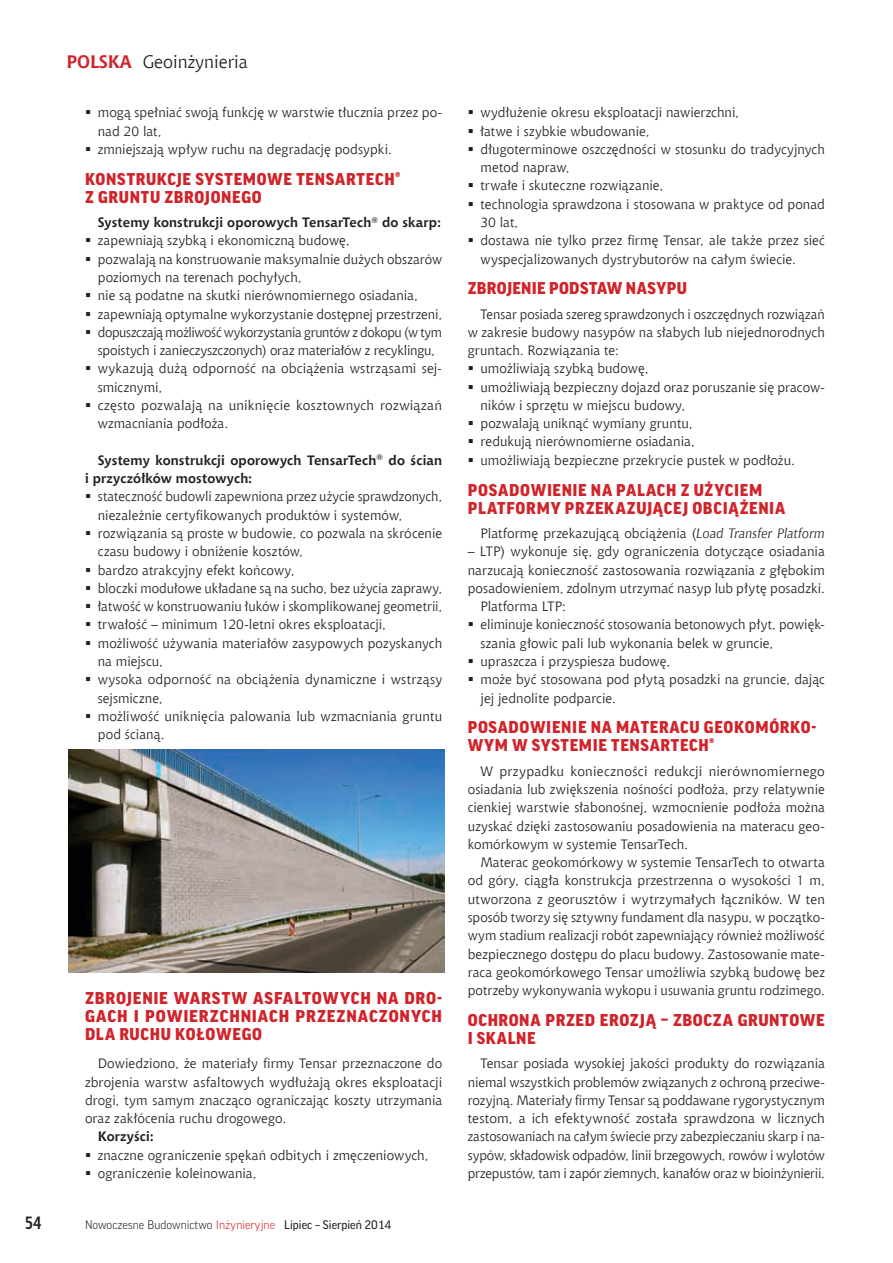
<style>
.page{position:relative;width:893px;height:1263px;background:#fff}
.page>*{position:absolute;margin:0;border:0;box-sizing:border-box;transform-origin:0 0}
.t1{font:18px "Chianti EU";color:#231f20}
.t2{font:700 18px "Aerton Cnd EFN";color:#231f20}
.t3{font:900 16.5px/18px "Good Pro";letter-spacing:.04em;color:#d1232a}
.t4{font:900 16.5px "Good Pro";letter-spacing:.02em;color:#d1232a}
.t5{font:13.5px/18.3px "Chianti EU";letter-spacing:.005em;color:#231f20}
.t6{font:700 13.5px/18.3px "Chianti EU";letter-spacing:.01em;color:#231f20}
.t7{font:300 12px "Good Pro";color:#231f20}
.s1{font-weight:700;color:#d1232a}
.s2{font-weight:700}
.s3{color:#d1232a}
.s4{font-weight:400}
.s5{font-style:italic}
</style>
<div class="page">
<img style="left:68px;top:749px;width:377px;height:223px">
<h1 class="t1" style="left:66px;top:51px;width:183px"><span class="s1">POLSKA</span> Geoinżynieria</h1>
<p class="t5" style="left:98px;top:103px;width:346px">mogą spełniać swoją funkcję w warstwie tłucznia przez po&shy;nad 20 lat,<br>zmniejszają wpływ ruchu na degradację podsypki.</p>
<p class="t3" style="left:85px;top:170px;width:317px">KONSTRUKCJE SYSTEMOWE TENSARTECH®<br>Z GRUNTU ZBROJONEGO</p>
<p class="t5" style="left:98px;top:213px;width:346px"><span class="s2">Systemy konstrukcji oporowych TensarTech</span><sup>®</sup> <span class="s2">do skarp: </span>zapewniają szybką i ekonomiczną budowę,<br>pozwalają na konstruowanie maksymalnie dużych obszarów poziomych na terenach pochyłych,<br>nie są podatne na skutki nierównomiernego osiadania, zapewniają optymalne wykorzystanie dostępnej przestrzeni, dopuszczają możliwość wykorzystania gruntów z dokopu (w tym spoistych i zanieczyszczonych) oraz materiałów z recyklingu, wykazują dużą odporność na obciążenia wstrząsami sej&shy;smicznymi,<br>często pozwalają na uniknięcie kosztownych rozwiązań wzmacniania podłoża.</p>
<p class="t6" style="left:85px;top:451px;width:359px;text-indent:13px">Systemy konstrukcji oporowych TensarTech<sup>®</sup> do ścian i przyczółków mostowych:</p>
<p class="t5" style="left:98px;top:487px;width:346px">stateczność budowli zapewniona przez użycie sprawdzonych, niezależnie certyfikowanych produktów i systemów, rozwiązania są proste w budowie, co pozwala na skrócenie czasu budowy i obniżenie kosztów,<br>bardzo atrakcyjny efekt końcowy,<br>bloczki modułowe układane są na sucho, bez użycia zaprawy, łatwość w konstruowaniu łuków i skomplikowanej geometrii, trwałość – minimum 120-letni okres eksploatacji, możliwość używania materiałów zasypowych pozyskanych na miejscu,<br>wysoka odporność na obciążenia dynamiczne i wstrząsy sejsmiczne,<br>możliwość uniknięcia palowania lub wzmacniania gruntu pod ścianą.</p>
<p class="t3" style="left:85px;top:989px;width:359px;text-align:justify">ZBROJENIE WARSTW ASFALTOWYCH NA DRO-GACH I POWIERZCHNIACH PRZEZNACZONYCH DLA RUCHU KOŁOWEGO</p>
<p class="t5" style="left:85px;top:1054px;width:359px;text-align:justify;text-indent:13px">Dowiedziono, że materiały firmy Tensar przeznaczone do zbrojenia warstw asfaltowych wydłużają okres eksploatacji drogi, tym samym znacząco ograniczając koszty utrzymania oraz zakłócenia ruchu drogowego.</p>
<p class="t6" style="left:98px;top:1128px;width:58px">Korzyści:</p>
<p class="t5" style="left:98px;top:1146px;width:332px">znaczne ograniczenie spękań odbitych i zmęczeniowych, ograniczenie koleinowania,</p>
<h1 class="t2" style="left:25px;top:1212px;width:18px">54</h1>
<p class="t7" style="left:85px;top:1218px;width:308px">Nowoczesne Budownictwo <span class="s3">Inżynieryjne</span> <span class="s4">Lipiec – Sierpień 2014</span></p>
<p class="t5" style="left:480px;top:103px;width:346px">wydłużenie okresu eksploatacji nawierzchni,<br>łatwe i szybkie wbudowanie,<br>długoterminowe oszczędności w stosunku do tradycyjnych metod napraw,<br>trwałe i skuteczne rozwiązanie,<br>technologia sprawdzona i stosowana w praktyce od ponad 30 lat,<br>dostawa nie tylko przez firmę Tensar, ale także przez sieć wyspecjalizowanych dystrybutorów na całym świecie.</p>
<p class="t4" style="left:468px;top:279px;width:221px">ZBROJENIE PODSTAW NASYPU</p>
<p class="t5" style="left:480px;top:304px;width:346px">Tensar posiada szereg sprawdzonych i oszczędnych rozwiązań</p>
<p class="t5" style="left:468px;top:323px;width:359px">w zakresie budowy nasypów na słabych lub niejednorodnych</p>
<p class="t5" style="left:468px;top:341px;width:153px">gruntach. Rozwiązania te:</p>
<p class="t5" style="left:480px;top:359px;width:170px">umożliwiają szybką budowę,</p>
<p class="t5" style="left:480px;top:378px;width:346px">umożliwiają bezpieczny dojazd oraz poruszanie się pracow-</p>
<p class="t5" style="left:480px;top:396px;width:206px">ników i sprzętu w miejscu budowy,</p>
<p class="t5" style="left:480px;top:414px;width:214px">pozwalają uniknąć wymiany gruntu,</p>
<p class="t5" style="left:480px;top:432px;width:216px">redukują nierównomierne osiadania,</p>
<p class="t5" style="left:480px;top:451px;width:316px">umożliwiają bezpieczne przekrycie pustek w podłożu.</p>
<p class="t3" style="left:468px;top:481px;width:319px">POSADOWIENIE NA PALACH Z UŻYCIEM<br>PLATFORMY PRZEKAZUJĄCEJ OBCIĄŻENIA</p>
<p class="t5" style="left:480px;top:524px;width:346px">Platformę przekazującą obciążenia (<span class="s5">Load Transfer Platform</span></p>
<p class="t5" style="left:468px;top:542px;width:359px">– LTP) wykonuje się, gdy ograniczenia dotyczące osiadania</p>
<p class="t5" style="left:468px;top:560px;width:359px">narzucają konieczność zastosowania rozwiązania z głębokim</p>
<p class="t5" style="left:468px;top:579px;width:359px">posadowieniem, zdolnym utrzymać nasyp lub płytę posadzki.</p>
<p class="t5" style="left:480px;top:597px;width:87px">Platforma LTP:</p>
<p class="t5" style="left:480px;top:615px;width:346px">eliminuje konieczność stosowania betonowych płyt, powięk-</p>
<p class="t5" style="left:480px;top:634px;width:294px">szania głowic pali lub wykonania belek w gruncie,</p>
<p class="t5" style="left:480px;top:652px;width:191px">upraszcza i przyspiesza budowę,</p>
<p class="t5" style="left:480px;top:670px;width:346px">może być stosowana pod płytą posadzki na gruncie, dając</p>
<p class="t5" style="left:480px;top:688px;width:137px">jej jednolite podparcie.</p>
<p class="t3" style="left:468px;top:718px;width:350px">POSADOWIENIE NA MATERACU GEOKOMÓRKO-<br>WYM W SYSTEMIE TENSARTECH®</p>
<p class="t5" style="left:468px;top:762px;width:359px;text-align:justify;text-indent:13px">W przypadku konieczności redukcji nierównomiernego osiadania lub zwiększenia nośności podłoża, przy relatywnie cienkiej warstwie słabonośnej, wzmocnienie podłoża można uzyskać dzięki zastosowaniu posadowienia na materacu geo&shy;komórkowym w systemie TensarTech.</p>
<p class="t5" style="left:468px;top:853px;width:359px;text-align:justify;text-indent:13px">Materac geokomórkowy w systemie TensarTech to otwarta od góry, ciągła konstrukcja przestrzenna o wysokości 1 m, utworzona z georusztów i wytrzymałych łączników. W ten sposób tworzy się sztywny fundament dla nasypu, w początko&shy;wym stadium realizacji robót zapewniający również możliwość bezpiecznego dostępu do placu budowy. Zastosowanie mate&shy;raca geokomórkowego Tensar umożliwia szybką budowę bez potrzeby wykonywania wykopu i usuwania gruntu rodzimego.</p>
<p class="t3" style="left:468px;top:1011px;width:359px">OCHRONA PRZED EROZJĄ – ZBOCZA GRUNTOWE<br>I SKALNE</p>
<p class="t5" style="left:468px;top:1054px;width:359px;text-align:justify;text-indent:13px">Tensar posiada wysokiej jakości produkty do rozwiązania niemal wszystkich problemów związanych z ochroną przeciwe&shy;rozyjną. Materiały firmy Tensar są poddawane rygorystycznym testom, a ich efektywność została sprawdzona w licznych zastosowaniach na całym świecie przy zabezpieczaniu skarp i na&shy;sypów, składowisk odpadów, linii brzegowych, rowów i wylotów przepustów, tam i zapór ziemnych, kanałów oraz w bioinżynierii.</p>
</div>
